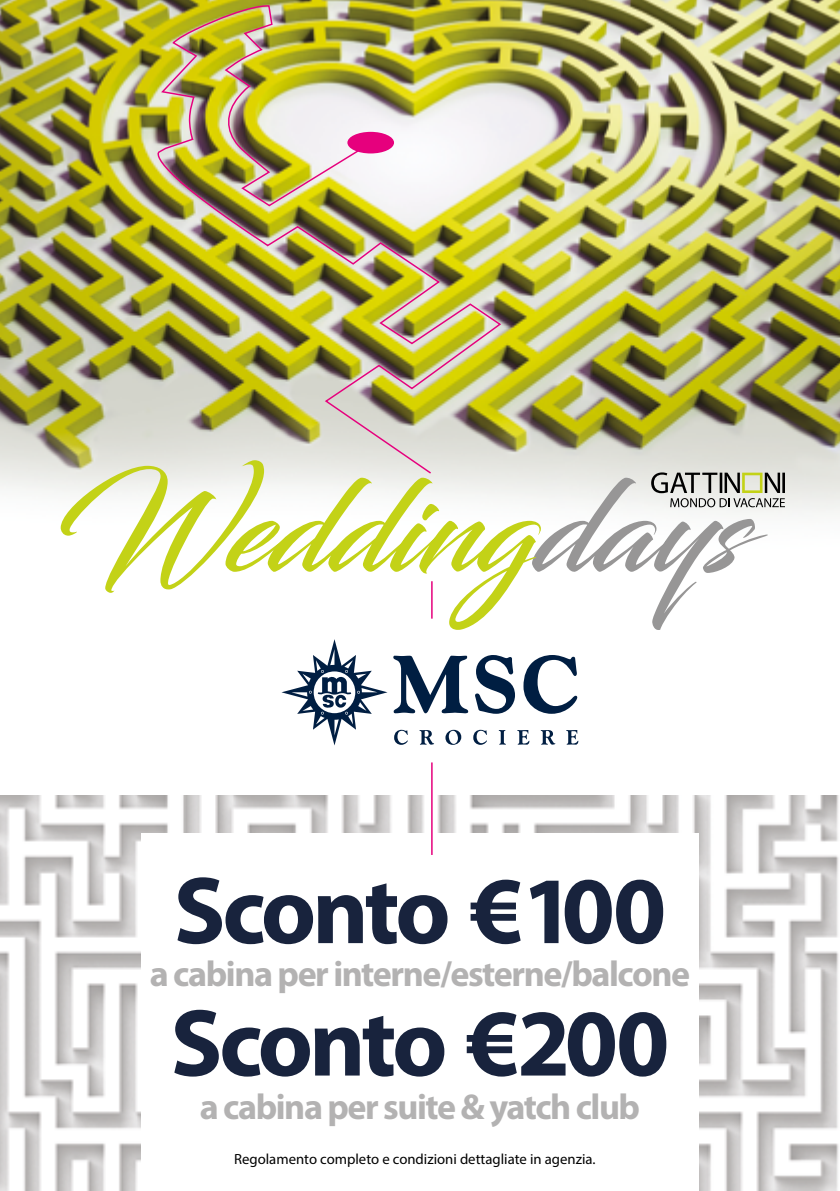
<style>
.page{position:relative;width:840px;height:1191px;background:#fff}
.page>*{position:absolute;margin:0;border:0;box-sizing:border-box;transform-origin:0 0}
.t1{font:700 96px "Myriad Pro";letter-spacing:-.045em;color:#18233d}
.t2{font:700 36px "Myriad Pro";letter-spacing:-.04em;color:#b3b2b2}
.t3{font:14.8px "Myriad Pro";color:#000}
</style>
<div class="page">
<img style="left:0;top:0;width:839px;height:701px">
<img style="left:144px;top:4px;width:358px;height:456px">
<div style="left:347px;top:132px;width:47px;height:21px;background:#e6007d;border-radius:50%"></div>
<img style="left:0;top:796px;width:839px;height:395px">
<div style="left:141px;top:833px;width:557px;height:358px;background:#fff"></div>
<svg style="left:61px;top:460px;width:479px;height:170px"></svg>
<svg style="left:531px;top:472px;width:253px;height:158px"></svg>
<hr style="left:431px;top:762px;width:1px;height:93px;background:#e6007d">
<svg style="left:393px;top:655px;width:75px;height:58px"></svg>
<svg style="left:475px;top:655px;width:39px;height:59px"></svg>
<svg style="left:523px;top:655px;width:54px;height:59px"></svg>
<svg style="left:281px;top:639px;width:106px;height:106px"></svg>
<svg style="left:394px;top:730px;width:13px;height:15px"></svg>
<svg style="left:419px;top:730px;width:15px;height:14px"></svg>
<svg style="left:445px;top:730px;width:16px;height:15px"></svg>
<svg style="left:473px;top:730px;width:13px;height:15px"></svg>
<svg style="left:498px;top:730px;width:7px;height:14px"></svg>
<svg style="left:517px;top:730px;width:12px;height:14px"></svg>
<svg style="left:540px;top:730px;width:15px;height:14px"></svg>
<svg style="left:566px;top:730px;width:12px;height:14px"></svg>
<hr style="left:431px;top:581px;width:1px;height:37px;background:#e6007d">
<h1 class="t1" style="left:173px;top:848px;width:494px">Sconto € 100</h1>
<p class="t2" style="left:150px;top:950px;width:541px">a cabina per interne/esterne/balcone</p>
<h1 class="t1" style="left:170px;top:980px;width:500px">Sconto € 200</h1>
<p class="t2" style="left:200px;top:1083px;width:441px">a cabina per suite &amp; yatch club</p>
<p class="t3" style="left:234px;top:1149px;width:363px">Regolamento completo e condizioni dettagliate in agenzia.</p>
</div>
